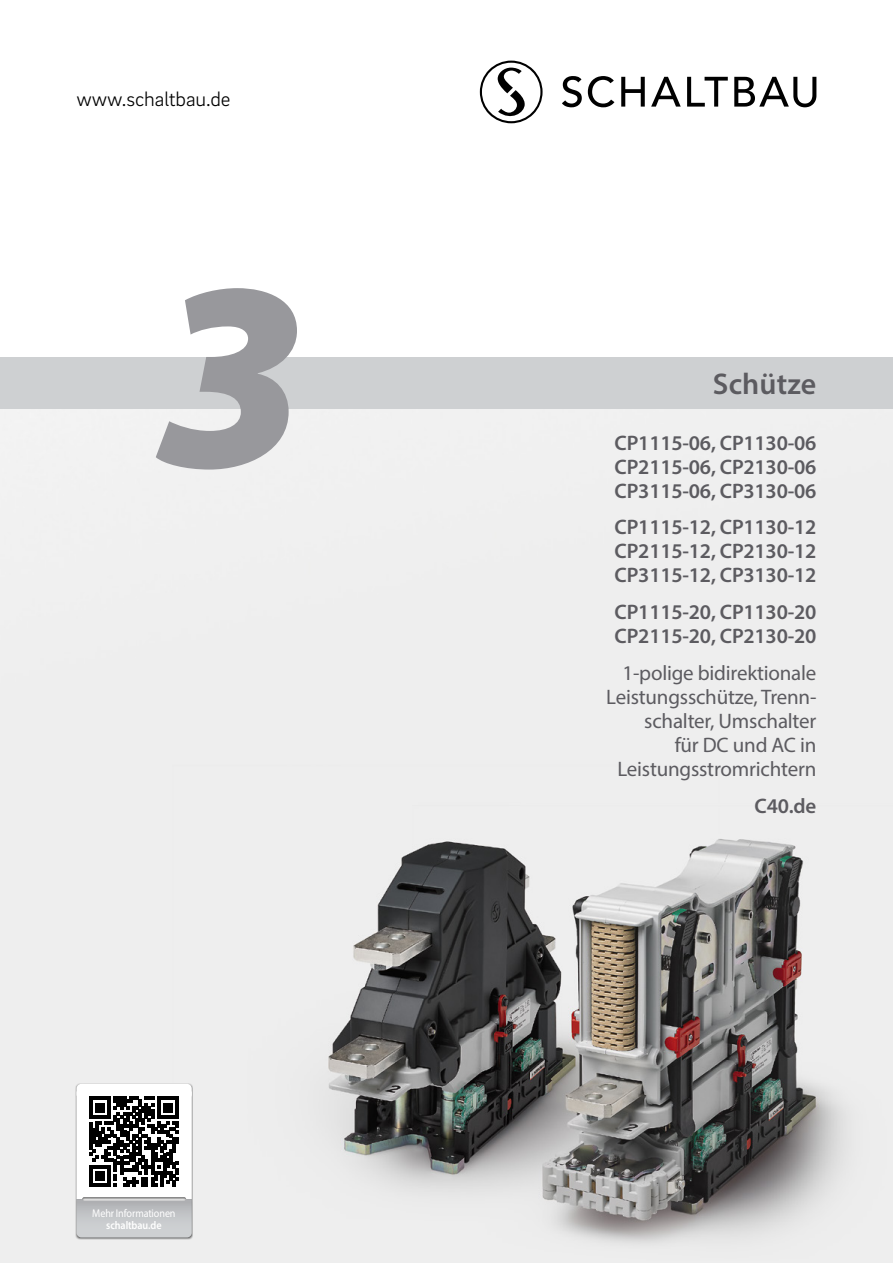
<style>
.page{position:relative;width:893px;height:1263px;background:#fff}
.page>*{position:absolute;margin:0;border:0;box-sizing:border-box;transform-origin:0 0}
.t1{font:italic 900 270px "Myriad Pro";color:#98989c}
.t2{font:600 30px "Myriad Pro";letter-spacing:.005em;color:#5c5b60}
.t3{font:600 21px/24px "Myriad Pro";letter-spacing:-.01em;color:#5c5b60;text-align:justify}
.t4{font:21px/24px "Myriad Pro";letter-spacing:-.01em;color:#5c5b60;text-align:right}
.t5{font:300 21px "Brix Sans";letter-spacing:-.005em;color:#000}
.t6{font:11.25px "Myriad Pro";letter-spacing:-.01em;color:#fff;scale:.9 1}
.t7{font:600 11.25px "Myriad Pro";letter-spacing:-.01em;color:#fff;scale:.9 1}
</style>
<div class="page">
<img style="left:0;top:408px;width:893px;height:855px">
<div style="left:0;top:357px;width:893px;height:51px;background:#ced0d2"></div>
<svg style="left:480px;top:61px;width:63px;height:62px"></svg>
<svg style="left:562px;top:76px;width:20px;height:31px"></svg>
<svg style="left:588px;top:76px;width:26px;height:31px"></svg>
<svg style="left:621px;top:77px;width:24px;height:30px"></svg>
<svg style="left:651px;top:77px;width:30px;height:30px"></svg>
<svg style="left:687px;top:77px;width:41px;height:30px"></svg>
<svg style="left:734px;top:77px;width:82px;height:30px"></svg>
<div style="left:75px;top:1083px;width:118px;height:157px;background:#000;opacity:.65"></div>
<div style="left:77px;top:1084px;width:115px;height:15px;background:#fff;border-radius:5px"></div>
<svg style="left:77px;top:1091px;width:115px;height:146px"></svg>
<p class="t5" style="left:77px;top:86px;width:156px">www.schaltbau.de</p>
<h1 class="t1" style="left:154px;top:196px;width:153px">3</h1>
<p class="t6" style="left:92px;top:1206px;width:94px">Mehr Informationen</p>
<p class="t7" style="left:106px;top:1218px;width:63px">schaltbau.de</p>
<h2 class="t2" style="left:713px;top:365px;width:105px">Schütze</h2>
<p class="t3" style="left:615px;top:430px;width:203px">CP1115-06, CP1130-06<br>CP2115-06, CP2130-06<br>CP3115-06, CP3130-06</p>
<p class="t3" style="left:615px;top:515px;width:203px">CP1115-12, CP1130-12<br>CP2115-12, CP2130-12<br>CP3115-12, CP3130-12</p>
<p class="t3" style="left:615px;top:599px;width:203px">CP1115-20, CP1130-20<br>CP2115-20, CP2130-20</p>
<p class="t4" style="left:606px;top:660px;width:212px">1-polige bidirektionale<br>Leistungsschütze, Trenn&shy;schalter, Umschalter<br>für DC und AC in<br>Leistungsstromrichtern</p>
<p class="t3" style="left:755px;top:793px;width:63px">C40.de</p>
</div>
